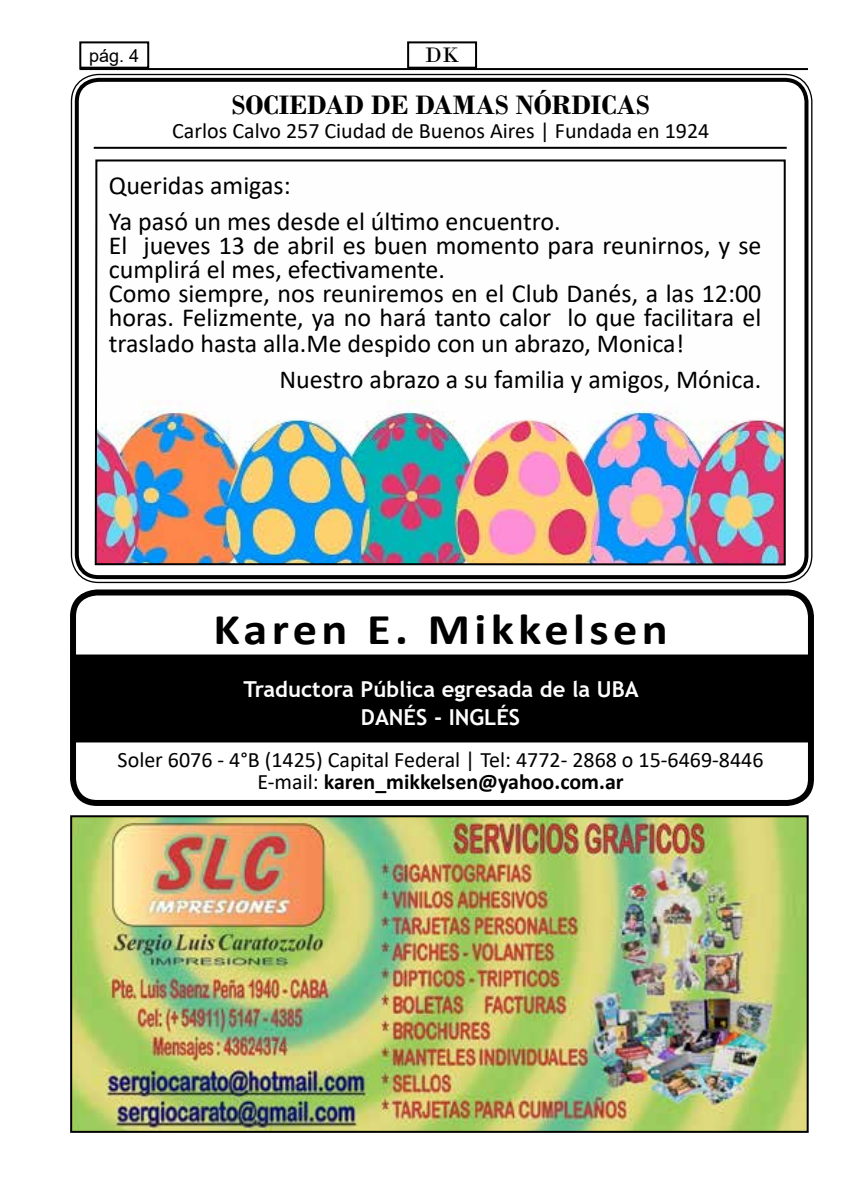
<style>
.page{position:relative;width:842px;height:1191px;background:#fff}
.page>*{position:absolute;margin:0;border:0;box-sizing:border-box;transform-origin:0 0}
.t1{font:700 44px "Calibri";letter-spacing:.09em;color:#000;scale:1.1 1}
.t2{font:700 28px "Bodoni";color:#000}
.t3{font:26px/24.4px "Calibri";color:#000}
.t4{font:22px/22px "Calibri";color:#000;text-align:center}
.t5{font:700 22px/28px "Trebuchet MS";color:#fdfdfd;text-align:center}
.t6{font:22px "Bodoni";color:#000}
.t7{font:18px "Arial";color:#000}
.s1{font-weight:700}
</style>
<div class="page">
<div style="left:407px;top:41px;width:70px;height:28px;border:2px solid #000"></div>
<div style="left:79px;top:41px;width:70px;height:28px;border:2px solid #000"></div>
<hr style="left:80px;top:68px;width:728px;height:2px;background:#000">
<div style="left:72px;top:655px;width:738px;height:86px;background:#000"></div>
<div style="left:71px;top:654px;width:740px;height:88px;border:2px solid #000"></div>
<div style="left:70px;top:589px;width:744px;height:217px;border:6px solid #000;border-radius:24px"></div>
<div style="left:75px;top:78px;width:733px;height:501px;border:4px solid #000;border-radius:22px"></div>
<hr style="left:94px;top:147px;width:693px;height:2px;background:#000">
<img style="left:94px;top:159px;width:692px;height:407px">
<img style="left:73px;top:818px;width:733px;height:311px">
<div style="left:70px;top:815px;width:739px;height:317px;border:2px solid #000"></div>
<p class="t7" style="left:89px;top:43px;width:52px">pág. 4</p>
<p class="t6" style="left:425px;top:42px;width:36px">DK</p>
<p class="t2" style="left:232px;top:88px;width:420px">SOCIEDAD DE DAMAS NÓRDICAS</p>
<p class="t4" style="left:172px;top:119px;width:539px">Carlos Calvo 257 Ciudad de Buenos Aires | Fundada en 1924</p>
<p class="t3" style="left:109px;top:167px;width:453px;line-height:36px">Queridas amigas:<br>Ya pasó un mes desde el último encuentro.</p>
<p class="t3" style="left:109px;top:232px;width:654px">El jueves 13 de abril es buen momento para reunirnos, y se cumplirá el mes, efectivamente.<br>Como siempre, nos reuniremos en el Club Danés, a las 12:00 horas. Felizmente, ya no hará tanto calor lo que facilitara el traslado hasta alla.Me despido con un abrazo, Monica!</p>
<p class="t3" style="left:279px;top:366px;width:484px">Nuestro abrazo a su familia y amigos, Mónica.</p>
<h1 class="t1" style="left:213px;top:598px;width:415px">Karen E. Mikkelsen</h1>
<p class="t5" style="left:244px;top:674px;width:397px">Traductora Pública egresada de la UBA<br>DANÉS - INGLÉS</p>
<p class="t4" style="left:118px;top:748px;width:647px">Soler 6076 - 4°B (1425) Capital Federal | Tel: 4772- 2868 o 15-6469-8446<br>E-mail: <span class="s1">karen_mikkelsen@yahoo.com.ar</span></p>
</div>
